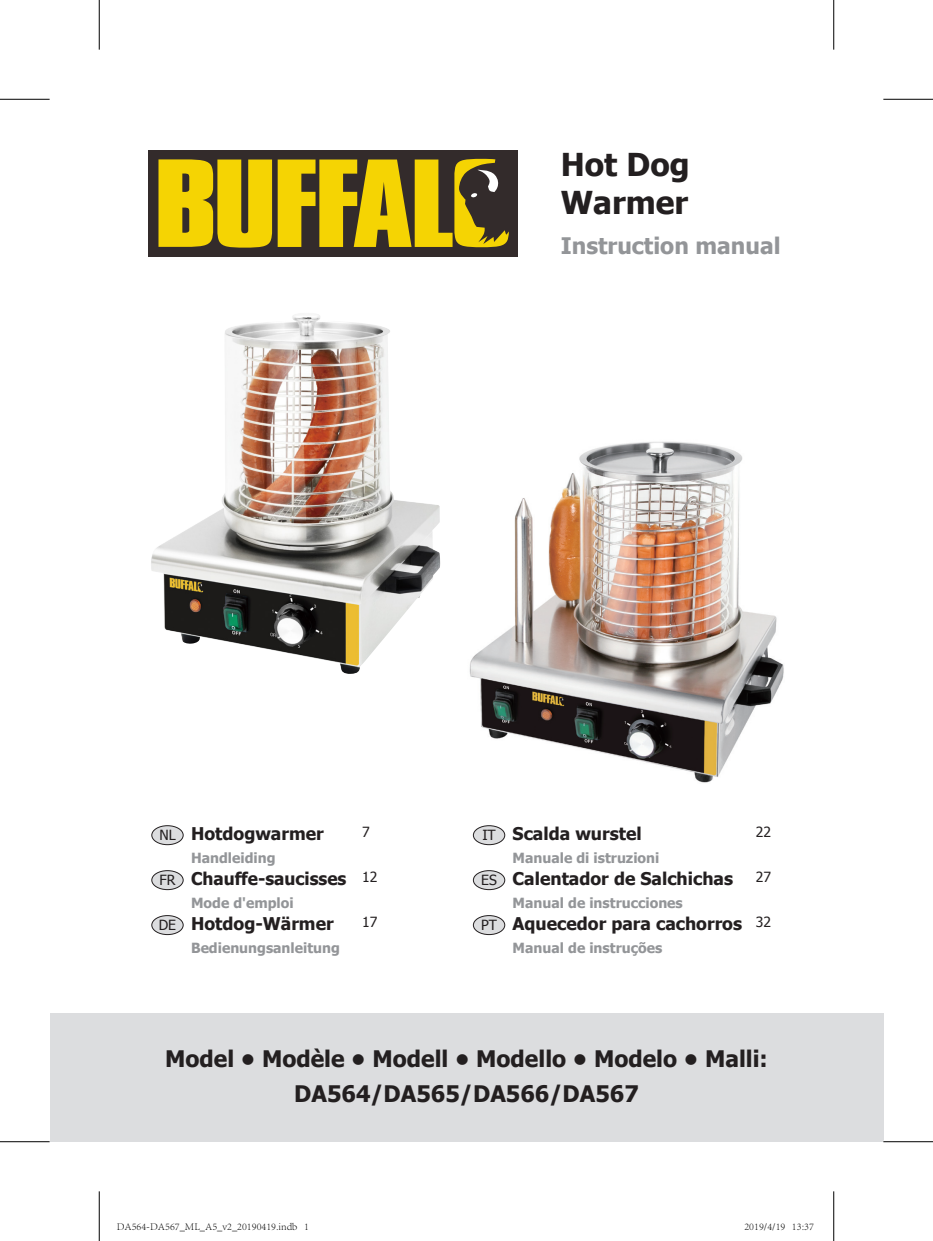
<style>
.page{position:relative;width:933px;height:1241px;background:#fff}
.page>*{position:absolute;margin:0;border:0;box-sizing:border-box;transform-origin:0 0}
.Product_name-UK{font:700 31.5px/37.8px "Tahoma";color:#231f20}
.language_code-model{font:700 22.75px "Tahoma";color:#231f20}
.IM{font:700 22.75px "Tahoma";color:#939598}
.Product_name-Multi{font:700 17.5px "Tahoma";color:#231f20}
.IM-Multi{font:700 14px "Tahoma";color:#939598}
.t1{font:14px "Tahoma";color:#231f20}
.t2{font:300 10.5px "Adobe Song Std";color:#000}
</style>
<div class="page">
<div style="left:152px;top:825px;width:31px;height:19px;background:#dcdddf;border-radius:50%"></div>
<div style="left:151px;top:825px;width:33px;height:20px;border:1px solid #231f20;border-radius:50%"></div>
<div style="left:473px;top:825px;width:32px;height:19px;background:#dcdddf;border-radius:50%"></div>
<div style="left:473px;top:825px;width:32px;height:20px;border:1px solid #231f20;border-radius:50%"></div>
<div style="left:152px;top:870px;width:31px;height:19px;background:#dcdddf;border-radius:50%"></div>
<div style="left:151px;top:870px;width:33px;height:19px;border:1px solid #231f20;border-radius:50%"></div>
<div style="left:473px;top:870px;width:32px;height:19px;background:#dcdddf;border-radius:50%"></div>
<div style="left:473px;top:870px;width:32px;height:19px;border:1px solid #231f20;border-radius:50%"></div>
<div style="left:152px;top:915px;width:31px;height:19px;background:#dcdddf;border-radius:50%"></div>
<div style="left:151px;top:915px;width:33px;height:19px;border:1px solid #231f20;border-radius:50%"></div>
<div style="left:473px;top:915px;width:32px;height:19px;background:#dcdddf;border-radius:50%"></div>
<div style="left:473px;top:915px;width:32px;height:19px;border:1px solid #231f20;border-radius:50%"></div>
<div style="left:50px;top:1013px;width:833px;height:128px;background:#dcdddf"></div>
<div style="left:149px;top:150px;width:369px;height:106px;background:#332b2b"></div>
<svg style="left:158px;top:159px;width:351px;height:89px"></svg>
<img style="left:469px;top:441px;width:315px;height:342px">
<img style="left:151px;top:314px;width:289px;height:360px">
<hr style="left:0;top:99px;width:50px;height:1px;background:#000">
<hr style="left:883px;top:99px;width:50px;height:1px;background:#000">
<hr style="left:0;top:1141px;width:50px;height:1px;background:#000">
<hr style="left:883px;top:1141px;width:50px;height:1px;background:#000">
<hr style="left:99px;top:0;width:1px;height:50px;background:#000">
<hr style="left:99px;top:1191px;width:1px;height:49px;background:#000">
<hr style="left:833px;top:0;width:1px;height:50px;background:#000">
<hr style="left:833px;top:1191px;width:1px;height:49px;background:#000">
<p class="Product_name-UK" style="left:561px;top:144px;width:130px">Hot Dog<br>Warmer</p>
<p class="IM" style="left:561px;top:230px;width:221px">Instruction manual</p>
<p class="t1" style="left:159px;top:825px;width:18px">NL</p>
<p class="Product_name-Multi" style="left:191px;top:821px;width:134px">Hotdogwarmer</p>
<p class="IM-Multi" style="left:191px;top:848px;width:86px">Handleiding</p>
<p class="t1" style="left:362px;top:822px;width:9px">7</p>
<p class="t1" style="left:482px;top:825px;width:15px">IT</p>
<p class="Product_name-Multi" style="left:512px;top:821px;width:131px">Scalda wurstel</p>
<p class="IM-Multi" style="left:512px;top:848px;width:148px">Manuale di istruzioni</p>
<p class="t1" style="left:756px;top:822px;width:17px">22</p>
<p class="t1" style="left:159px;top:870px;width:17px">FR</p>
<p class="Product_name-Multi" style="left:191px;top:866px;width:157px">Chauffe-saucisses</p>
<p class="IM-Multi" style="left:191px;top:893px;width:104px">Mode d'emploi</p>
<p class="t1" style="left:362px;top:867px;width:17px">12</p>
<p class="t1" style="left:481px;top:870px;width:17px">ES</p>
<p class="Product_name-Multi" style="left:512px;top:866px;width:222px">Calentador de Salchichas</p>
<p class="IM-Multi" style="left:512px;top:893px;width:172px">Manual de instrucciones</p>
<p class="t1" style="left:756px;top:867px;width:17px">27</p>
<p class="t1" style="left:159px;top:915px;width:19px">DE</p>
<p class="Product_name-Multi" style="left:191px;top:911px;width:144px">Hotdog-Wärmer</p>
<p class="IM-Multi" style="left:191px;top:938px;width:150px">Bedienungsanleitung</p>
<p class="t1" style="left:362px;top:912px;width:17px">17</p>
<p class="t1" style="left:481px;top:915px;width:17px">PT</p>
<p class="Product_name-Multi" style="left:512px;top:911px;width:231px">Aquecedor para cachorros</p>
<p class="IM-Multi" style="left:512px;top:938px;width:151px">Manual de instruções</p>
<p class="t1" style="left:756px;top:912px;width:17px">32</p>
<p class="language_code-model" style="left:165px;top:1042px;width:604px">Model • Modèle • Modell • Modello • Modelo • Malli:</p>
<p class="language_code-model" style="left:294px;top:1077px;width:346px">DA564/DA565/DA566/DA567</p>
<p class="t2" style="left:117px;top:1220px;width:194px">DA564-DA567_ML_A5_v2_20190419.indb 1</p>
<p class="t2" style="left:744px;top:1220px;width:71px">2019/4/19 13:37</p>
</div>
